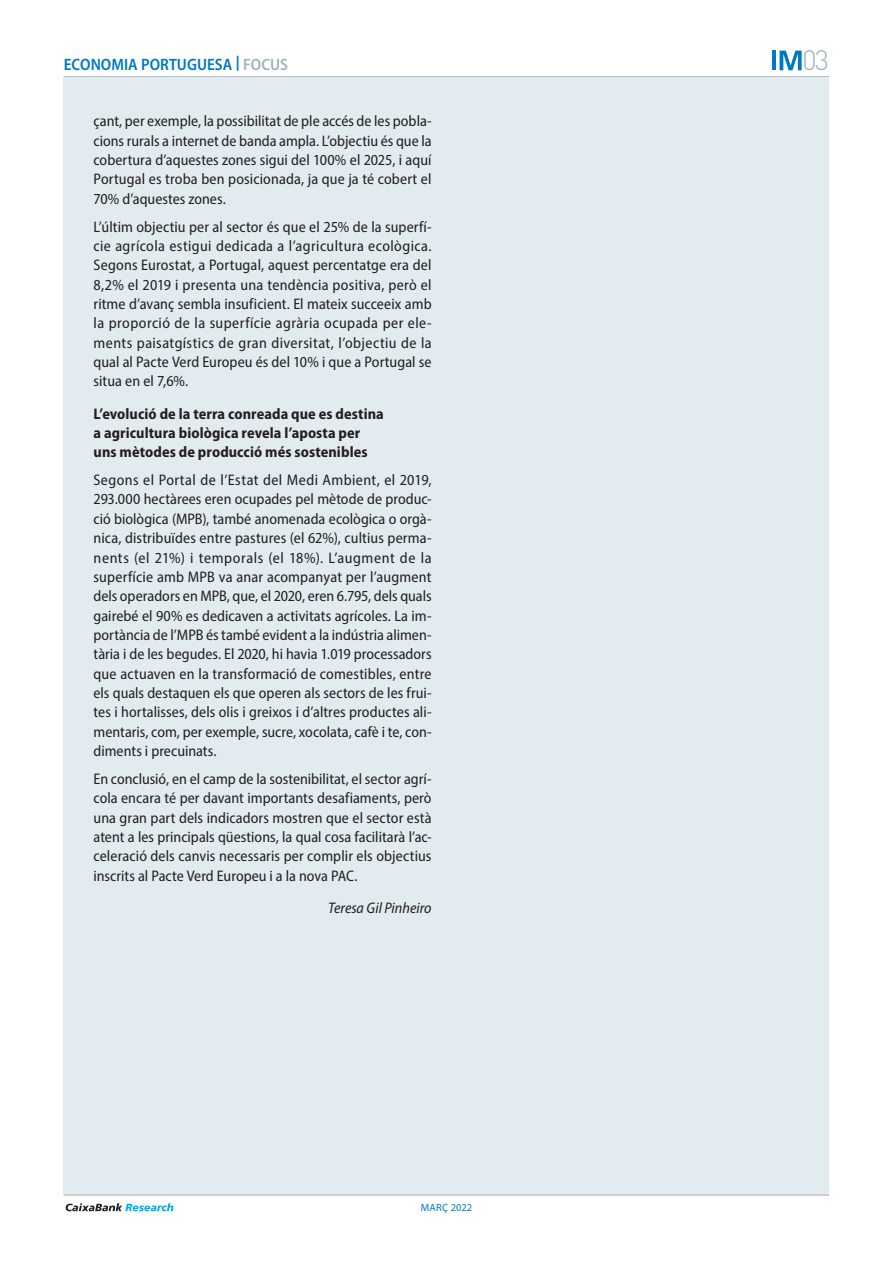
<style>
.page{position:relative;width:893px;height:1263px;background:#fff}
.page>*{position:absolute;margin:0;border:0;box-sizing:border-box;transform-origin:0 0}
.t1{font:300 27.6px "DIN Pro";color:#a1b3b9}
.t2{font:600 semi-condensed 16.5px "Myriad Pro";color:#0079c2}
.Texto_Focus{font:semi-condensed 15.3px/19.4px "Myriad Pro";letter-spacing:.005em;color:#231f20;text-align:justify}
.Subtitulo_Focus{font:700 semi-condensed 15.3px/19.4px "Myriad Pro";letter-spacing:.005em;color:#231f20}
.Firma_Focus{font:italic semi-condensed 15.3px "Myriad Pro";color:#231f20}
.t3{font:10.5px "Myriad Pro";letter-spacing:.01em;color:#0079c2}
.s1{color:#a1b3b9}
</style>
<div class="page">
<hr style="left:64px;top:76px;width:765px;height:1px;background:#a1b3b9">
<div style="left:64px;top:77px;width:765px;height:1118px;background:#e2ebf0"></div>
<hr style="left:64px;top:1195px;width:765px;height:1px;background:#a1b3b9">
<svg style="left:66px;top:1203px;width:107px;height:8px"></svg>
<svg style="left:779px;top:51px;width:23px;height:19px"></svg>
<hr style="left:772px;top:51px;width:4px;height:19px;background:#0079c2">
<p class="t2" style="left:64px;top:54px;width:226px">ECONOMIA PORTUGUESA <sup>|</sup> <span class="s1">FOCUS</span></p>
<p class="Texto_Focus" style="left:94px;top:111px;width:340px">çant, per exemple, la possibilitat de ple accés de les pobla&shy;cions rurals a internet de banda ampla. L’objectiu és que la cobertura d’aquestes zones sigui del 100% el 2025, i aquí Portugal es troba ben posicionada, ja que ja té cobert el 70% d’aquestes zones.</p>
<p class="Texto_Focus" style="left:94px;top:217px;width:340px">L’últim objectiu per al sector és que el 25% de la superfí&shy;cie agrícola estigui dedicada a l’agricultura ecològica.<br>Segons Eurostat, a Portugal, aquest percentatge era del 8,2% el 2019 i presenta una tendència positiva, però el ritme d’avanç sembla insuficient. El mateix succeeix amb la proporció de la superfície agrària ocupada per ele&shy;ments paisatgístics de gran diversitat, l’objectiu de la qual al Pacte Verd Europeu és del 10% i que a Portugal se situa en el 7,6%.</p>
<p class="Subtitulo_Focus" style="left:94px;top:404px;width:292px">L’evolució de la terra conreada que es destina a agricultura biològica revela l’aposta per uns mètodes de producció més sostenibles</p>
<p class="Texto_Focus" style="left:94px;top:470px;width:340px">Segons el Portal de l’Estat del Medi Ambient, el 2019, 293.000 hectàrees eren ocupades pel mètode de produc&shy;ció biològica (MPB), també anomenada ecològica o orgà&shy;nica, distribuïdes entre pastures (el 62%), cultius perma&shy;nents (el 21%) i temporals (el 18%). L’augment de la superfície amb MPB va anar acompanyat per l’augment dels operadors en MPB, que, el 2020, eren 6.795, dels quals gairebé el 90% es dedicaven a activitats agrícoles. La im&shy;portància de l’MPB és també evident a la indústria alimen&shy;tària i de les begudes. El 2020, hi havia 1.019 processadors que actuaven en la transformació de comestibles, entre els quals destaquen els que operen als sectors de les frui&shy;tes i hortalisses, dels olis i greixos i d’altres productes ali&shy;mentaris, com, per exemple, sucre, xocolata, cafè i te, con&shy;diments i precuinats.</p>
<p class="Texto_Focus" style="left:94px;top:769px;width:340px">En conclusió, en el camp de la sostenibilitat, el sector agrí&shy;cola encara té per davant importants desafiaments, però una gran part dels indicadors mostren que el sector està atent a les principals qüestions, la qual cosa facilitarà l’ac&shy;celeració dels canvis necessaris per complir els objectius inscrits al Pacte Verd Europeu i a la nova PAC.</p>
<p class="Firma_Focus" style="left:328px;top:899px;width:105px">Teresa Gil Pinheiro</p>
<p class="t3" style="left:421px;top:1201px;width:53px">MARÇ 2022</p>
<h1 class="t1" style="left:802px;top:39px;width:28px">03</h1>
</div>
